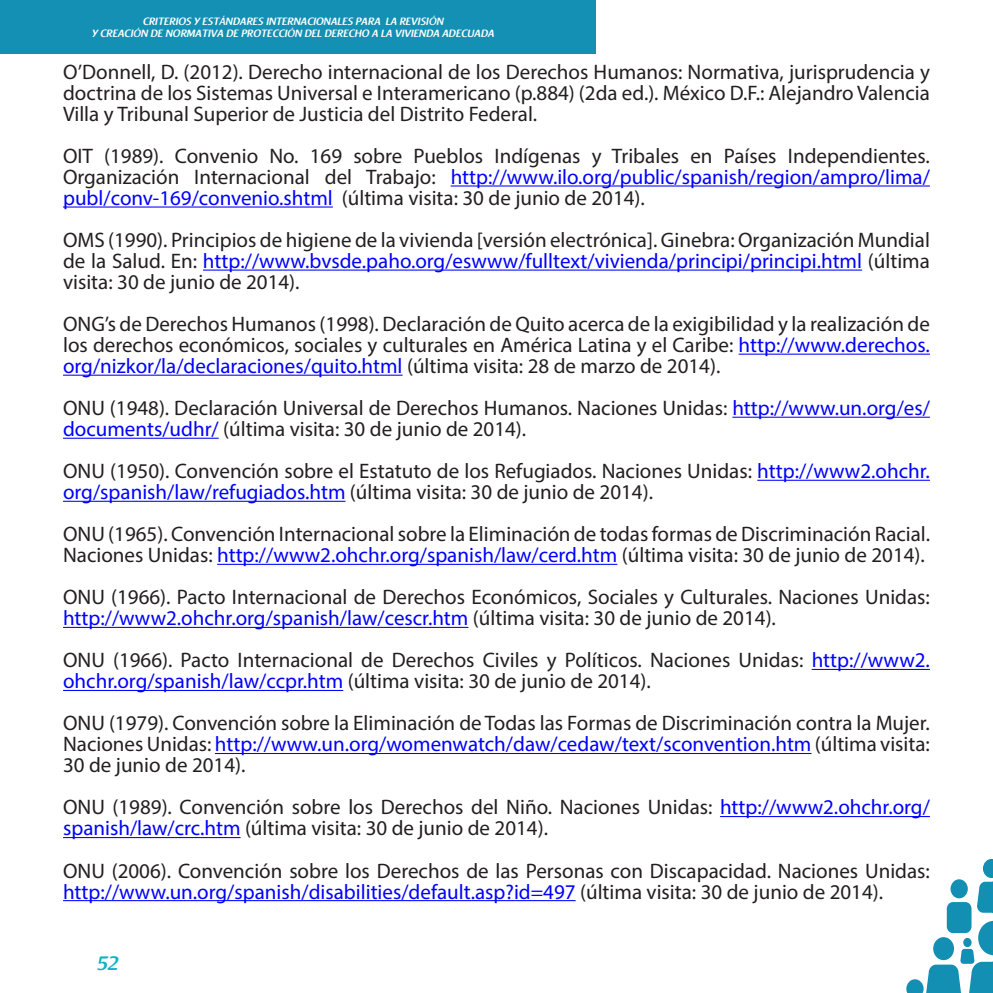
<style>
.page{position:relative;width:993px;height:993px;background:#fff}
.page>*{position:absolute;margin:0;border:0;box-sizing:border-box;transform-origin:0 0}
.t1{font:21px/21px "Myriad Pro";color:#231f20}
.t2{font:600 19.25px "Raspoutine";color:#0cb4c4}
.t3{font:600 10.5px/12.6px "Raspoutine";letter-spacing:.01em;color:#fff;text-align:center}
.s1{color:#00f}
</style>
<div class="page">
<div style="left:0;top:0;width:595px;height:54px;background:#1390b3"></div>
<div style="left:946px;top:901px;width:25px;height:31px;background:#128fb3;border-radius:6px"></div>
<div style="left:950px;top:879px;width:17px;height:19px;background:#128fb3;border-radius:50%"></div>
<svg style="left:977px;top:859px;width:16px;height:53px"></svg>
<svg style="left:906px;top:920px;width:87px;height:72px"></svg>
<hr style="left:450px;top:185px;width:479px;height:1px;background:#00f">
<hr style="left:63px;top:206px;width:270px;height:1px;background:#00f">
<hr style="left:203px;top:269px;width:658px;height:1px;background:#00f">
<hr style="left:738px;top:353px;width:191px;height:1px;background:#00f">
<hr style="left:63px;top:374px;width:339px;height:1px;background:#00f">
<hr style="left:732px;top:416px;width:197px;height:1px;background:#00f">
<hr style="left:63px;top:437px;width:156px;height:1px;background:#00f">
<hr style="left:757px;top:479px;width:172px;height:1px;background:#00f">
<hr style="left:63px;top:500px;width:282px;height:1px;background:#00f">
<hr style="left:217px;top:563px;width:400px;height:1px;background:#00f">
<hr style="left:63px;top:626px;width:405px;height:1px;background:#00f">
<hr style="left:811px;top:668px;width:118px;height:1px;background:#00f">
<hr style="left:63px;top:689px;width:280px;height:1px;background:#00f">
<hr style="left:215px;top:752px;width:596px;height:1px;background:#00f">
<hr style="left:719px;top:815px;width:210px;height:1px;background:#00f">
<hr style="left:63px;top:836px;width:177px;height:1px;background:#00f">
<hr style="left:63px;top:899px;width:512px;height:1px;background:#00f">
<p class="t3" style="left:92px;top:15px;width:403px">CRITERIOS Y ESTÁNDARES INTERNACIONALES PARA LA REVISIÓN<br>Y CREACIÓN DE NORMATIVA DE PROTECCIÓN DEL DERECHO A LA VIVIENDA ADECUADA</p>
<p class="t1" style="left:63px;top:61px;width:868px;text-align:justify">O’Donnell, D. (2012). Derecho internacional de los Derechos Humanos: Normativa, jurisprudencia y doctrina de los Sistemas Universal e Interamericano (p.884) (2da ed.). México D.F.: Alejandro Valencia Villa y Tribunal Superior de Justicia del Distrito Federal.</p>
<p class="t1" style="left:63px;top:145px;width:868px;text-align:justify">OIT (1989). Convenio No. 169 sobre Pueblos Indígenas y Tribales en Países Independientes.<br>Organización Internacional del Trabajo: <span class="s1">http://www.ilo.org/public/spanish/region/ampro/lima/ publ/conv-169/convenio.shtml</span> (última visita: 30 de junio de 2014).</p>
<p class="t1" style="left:63px;top:229px;width:868px;text-align:justify">OMS (1990). Principios de higiene de la vivienda [versión electrónica]. Ginebra: Organización Mundial de la Salud. En: <span class="s1">http://www.bvsde.paho.org/eswww/fulltext/vivienda/principi/principi.html</span> (última visita: 30 de junio de 2014).</p>
<p class="t1" style="left:63px;top:313px;width:868px;text-align:justify">ONG’s de Derechos Humanos (1998). Declaración de Quito acerca de la exigibilidad y la realización de los derechos económicos, sociales y culturales en América Latina y el Caribe: <span class="s1">http://www.derechos. org/nizkor/la/declaraciones/quito.html</span> (última visita: 28 de marzo de 2014).</p>
<p class="t1" style="left:63px;top:397px;width:868px">ONU (1948). Declaración Universal de Derechos Humanos. Naciones Unidas: <span class="s1">http://www.un.org/es/ documents/udhr/</span> (última visita: 30 de junio de 2014).</p>
<p class="t1" style="left:63px;top:460px;width:868px">ONU (1950). Convención sobre el Estatuto de los Refugiados. Naciones Unidas: <span class="s1">http://www2.ohchr. org/spanish/law/refugiados.htm</span> (última visita: 30 de junio de 2014).</p>
<p class="t1" style="left:63px;top:523px;width:868px">ONU (1965). Convención Internacional sobre la Eliminación de todas formas de Discriminación Racial.<br>Naciones Unidas: <span class="s1">http://www2.ohchr.org/spanish/law/cerd.htm</span> (última visita: 30 de junio de 2014).</p>
<p class="t1" style="left:63px;top:586px;width:868px">ONU (1966). Pacto Internacional de Derechos Económicos, Sociales y Culturales. Naciones Unidas: <span class="s1">http://www2.ohchr.org/spanish/law/cescr.htm</span> (última visita: 30 de junio de 2014).</p>
<p class="t1" style="left:63px;top:649px;width:868px">ONU (1966). Pacto Internacional de Derechos Civiles y Políticos. Naciones Unidas: <span class="s1">http://www2. ohchr.org/spanish/law/ccpr.htm</span> (última visita: 30 de junio de 2014).</p>
<p class="t1" style="left:63px;top:712px;width:868px;text-align:justify">ONU (1979). Convención sobre la Eliminación de Todas las Formas de Discriminación contra la Mujer.<br>Naciones Unidas: <span class="s1">http://www.un.org/womenwatch/daw/cedaw/text/sconvention.htm</span> (última visita:<br>30 de junio de 2014).</p>
<p class="t1" style="left:63px;top:796px;width:868px">ONU (1989). Convención sobre los Derechos del Niño. Naciones Unidas: <span class="s1">http://www2.ohchr.org/ spanish/law/crc.htm</span> (última visita: 30 de junio de 2014).</p>
<p class="t1" style="left:63px;top:859px;width:868px">ONU (2006). Convención sobre los Derechos de las Personas con Discapacidad. Naciones Unidas: <span class="s1">http://www.un.org/spanish/disabilities/default.asp?id=497</span> (última visita: 30 de junio de 2014).</p>
<p class="t2" style="left:97px;top:952px;width:23px">52</p>
</div>
